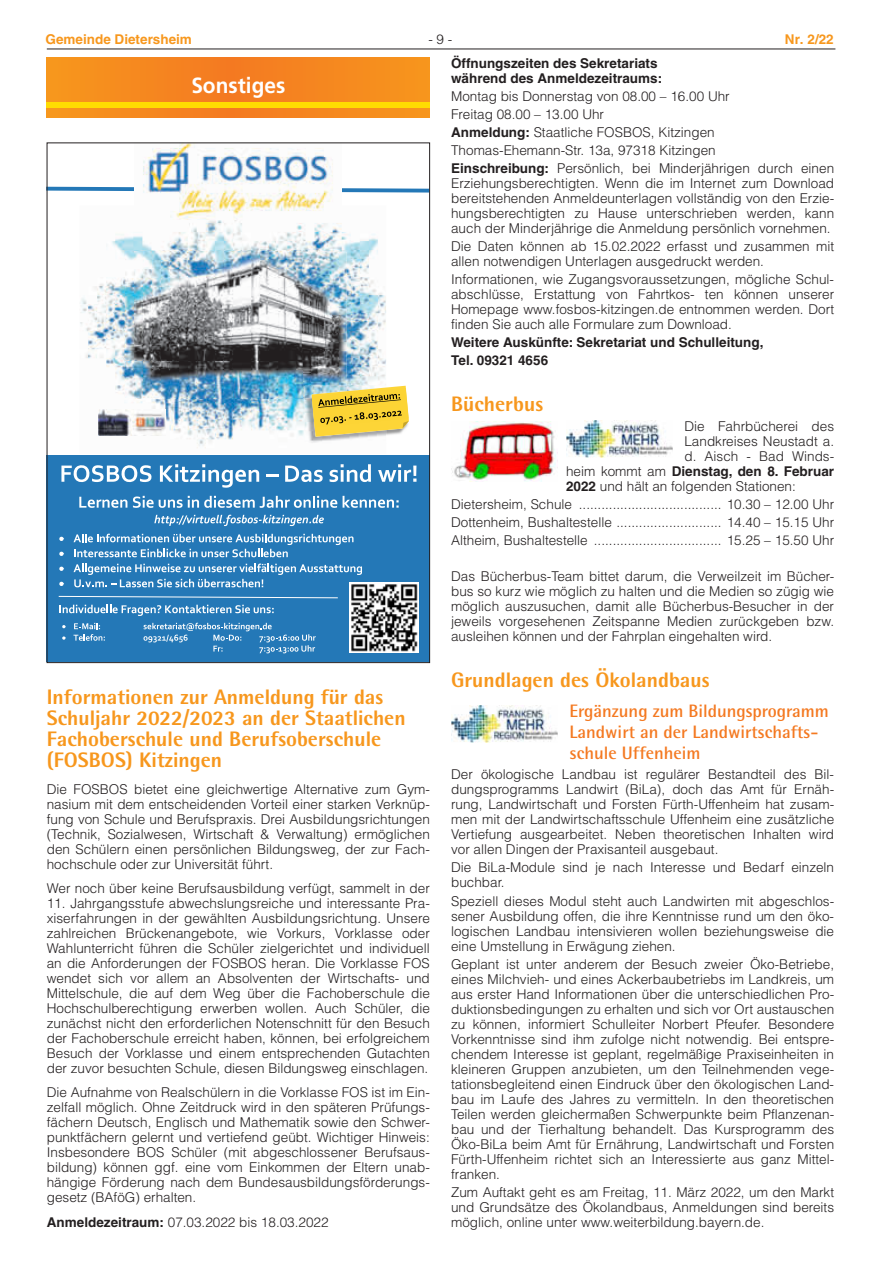
<style>
.page{position:relative;width:881px;height:1263px;background:#fff}
.page>*{position:absolute;margin:0;border:0;box-sizing:border-box;transform-origin:0 0}
.t1{font:700 21.9px "Frutiger LT";color:#fff;scale:.95 1}
.t2{font:800 21px/21px "Agfa Rotis Semisans";color:#f7971d}
.t3{font:700 18px/21px "Agfa Rotis Semisans";color:#f47921}
.t4{font:300 13.5px/15px "Helvetica LT";color:#231f20;text-align:justify}
.t5{font:700 13.5px/15px "Helvetica LT";color:#231f20}
.t6{font:700 13.5px "Helvetica LT";color:#f7971d}
.s1{font-weight:700}
.s2{font-weight:300}
</style>
<div class="page">
<hr style="left:47px;top:49px;width:788px;height:1px;background:#231f20">
<img style="left:451px;top:421px;width:105px;height:60px">
<img style="left:566px;top:421px;width:106px;height:37px">
<img style="left:451px;top:706px;width:106px;height:37px">
<svg style="left:47px;top:57px;width:382px;height:61px;background:#f5881f"></svg>
<div style="left:47px;top:102px;width:382px;height:6px;background:#ffdc01"></div>
<svg style="left:49px;top:186px;width:378px;height:7px"></svg>
<img style="left:80px;top:220px;width:306px;height:228px">
<img style="left:125px;top:252px;width:221px;height:146px">
<img style="left:134px;top:145px;width:207px;height:75px">
<div style="left:47px;top:455px;width:382px;height:207px;background:#2478b7"></div>
<svg style="left:61px;top:465px;width:90px;height:17px"></svg>
<svg style="left:160px;top:464px;width:99px;height:24px"></svg>
<svg style="left:266px;top:475px;width:12px;height:2px"></svg>
<svg style="left:285px;top:466px;width:37px;height:16px"></svg>
<svg style="left:329px;top:464px;width:42px;height:18px"></svg>
<svg style="left:378px;top:464px;width:38px;height:18px"></svg>
<svg style="left:79px;top:497px;width:48px;height:11px"></svg>
<svg style="left:133px;top:496px;width:49px;height:12px"></svg>
<svg style="left:188px;top:496px;width:210px;height:12px"></svg>
<svg style="left:154px;top:515px;width:170px;height:11px"></svg>
<svg style="left:59px;top:537px;width:5px;height:4px"></svg>
<svg style="left:59px;top:552px;width:5px;height:4px"></svg>
<svg style="left:73px;top:534px;width:280px;height:23px"></svg>
<svg style="left:59px;top:567px;width:5px;height:4px"></svg>
<svg style="left:59px;top:582px;width:5px;height:4px"></svg>
<svg style="left:73px;top:563px;width:289px;height:24px"></svg>
<svg style="left:60px;top:605px;width:213px;height:11px"></svg>
<svg style="left:62px;top:625px;width:4px;height:3px"></svg>
<svg style="left:62px;top:636px;width:4px;height:4px"></svg>
<svg style="left:73px;top:623px;width:32px;height:18px"></svg>
<svg style="left:143px;top:623px;width:172px;height:30px"></svg>
<img style="left:304px;top:398px;width:82px;height:45px">
<img style="left:304px;top:386px;width:7px;height:12px">
<svg style="left:311px;top:386px;width:98px;height:51px;background:#dbc151"></svg>
<img style="left:349px;top:583px;width:69px;height:69px">
<svg style="left:58px;top:595px;width:280px;height:4px"></svg>
<img style="left:99px;top:409px;width:67px;height:26px">
<p class="t6" style="left:45px;top:31px;width:148px">Gemeinde Dietersheim</p>
<p class="t4" style="left:428px;top:31px;width:26px">- 9 -</p>
<p class="t6" style="left:784px;top:31px;width:50px">Nr. 2/22</p>
<p class="t5" style="left:451px;top:55px;width:212px">Öffnungszeiten des Sekretariats während des Anmeldezeitraums:</p>
<p class="t4" style="left:451px;top:87px;width:384px;line-height:18px;text-align:left">Montag bis Donnerstag von 08.00 – 16.00 Uhr<br>Freitag 08.00 – 13.00 Uhr<br><span class="s1">Anmeldung:</span> Staatliche FOSBOS, Kitzingen Thomas-Ehemann-Str. 13a, 97318 Kitzingen<br><span class="s1">Einschreibung:</span> Persönlich, bei Minderjährigen durch einen</p>
<p class="t4" style="left:451px;top:176px;width:384px">Erziehungsberechtigten. Wenn die im Internet zum Download bereitstehenden Anmeldeunterlagen vollständig von den Erzie&shy;hungsberechtigten zu Hause unterschrieben werden, kann auch der Minderjährige die Anmeldung persönlich vornehmen.</p>
<p class="t4" style="left:451px;top:239px;width:384px">Die Daten können ab 15.02.2022 erfasst und zusammen mit allen notwendigen Unterlagen ausgedruckt werden.</p>
<p class="t4" style="left:451px;top:272px;width:384px">Informationen, wie Zugangsvoraussetzungen, mögliche Schul&shy;abschlüsse, Erstattung von Fahrtkos- ten können unserer Homepage www.fosbos-kitzingen.de entnommen werden. Dort finden Sie auch alle Formulare zum Download.</p>
<p class="t5" style="left:451px;top:333px;width:314px;line-height:18px">Weitere Auskünfte: Sekretariat und Schulleitung,<br>Tel. 09321 4656</p>
<h2 class="t2" style="left:451px;top:393px;width:93px">Bücherbus</h2>
<p class="t4" style="left:684px;top:419px;width:151px">Die Fahrbücherei des</p>
<p class="t4" style="left:684px;top:434px;width:151px">Landkreises Neustadt a.</p>
<p class="t4" style="left:684px;top:449px;width:151px">d. Aisch - Bad Winds-</p>
<p class="t5" style="left:566px;top:464px;width:269px"><span class="s2">heim kommt am</span> Dienstag, den 8. Februar</p>
<p class="t4" style="left:566px;top:479px;width:231px"><span class="s1">2022</span> und hält an folgenden Stationen:</p>
<p class="t4" style="left:451px;top:497px;width:122px">Dietersheim, Schule</p>
<p class="t4" style="left:726px;top:497px;width:109px">10.30 – 12.00 Uhr</p>
<p class="t4" style="left:451px;top:515px;width:162px">Dottenheim, Bushaltestelle</p>
<p class="t4" style="left:726px;top:515px;width:109px">14.40 – 15.15 Uhr</p>
<p class="t4" style="left:451px;top:533px;width:138px">Altheim, Bushaltestelle</p>
<p class="t4" style="left:726px;top:533px;width:109px">15.25 – 15.50 Uhr</p>
<p class="t4" style="left:451px;top:569px;width:384px">Das Bücherbus-Team bittet darum, die Verweilzeit im Bücher&shy;bus so kurz wie möglich zu halten und die Medien so zügig wie möglich auszusuchen, damit alle Bücherbus-Besucher in der jeweils vorgesehenen Zeitspanne Medien zurückgeben bzw. ausleihen können und der Fahrplan eingehalten wird.</p>
<h2 class="t2" style="left:451px;top:669px;width:260px">Grundlagen des Ökolandbaus</h2>
<h3 class="t3" style="left:569px;top:700px;width:261px">Ergänzung zum Bildungsprogramm<br>Landwirt an der Landwirtschafts&shy;schule Uffenheim</h3>
<p class="t4" style="left:451px;top:767px;width:384px">Der ökologische Landbau ist regulärer Bestandteil des Bil&shy;dungsprogramms Landwirt (BiLa), doch das Amt für Ernäh&shy;rung, Landwirtschaft und Forsten Fürth-Uffenheim hat zusam&shy;men mit der Landwirtschaftsschule Uffenheim eine zusätzliche Vertiefung ausgearbeitet. Neben theoretischen Inhalten wird vor allen Dingen der Praxisanteil ausgebaut.</p>
<p class="t4" style="left:451px;top:860px;width:384px">Die BiLa-Module sind je nach Interesse und Bedarf einzeln buchbar.</p>
<p class="t4" style="left:451px;top:893px;width:384px">Speziell dieses Modul steht auch Landwirten mit abgeschlos&shy;sener Ausbildung offen, die ihre Kenntnisse rund um den öko&shy;logischen Landbau intensivieren wollen beziehungsweise die eine Umstellung in Erwägung ziehen.</p>
<p class="t4" style="left:451px;top:956px;width:384px">Geplant ist unter anderem der Besuch zweier Öko-Betriebe, eines Milchvieh- und eines Ackerbaubetriebs im Landkreis, um aus erster Hand Informationen über die unterschiedlichen Pro&shy;duktionsbedingungen zu erhalten und sich vor Ort austauschen zu können, informiert Schulleiter Norbert Pfeufer. Besondere Vorkenntnisse sind ihm zufolge nicht notwendig. Bei entspre&shy;chendem Interesse ist geplant, regelmäßige Praxiseinheiten in kleineren Gruppen anzubieten, um den Teilnehmenden vege&shy;tationsbegleitend einen Eindruck über den ökologischen Land&shy;bau im Laufe des Jahres zu vermitteln. In den theoretischen Teilen werden gleichermaßen Schwerpunkte beim Pflanzenan&shy;bau und der Tierhaltung behandelt. Das Kursprogramm des Öko-BiLa beim Amt für Ernährung, Landwirtschaft und Forsten Fürth-Uffenheim richtet sich an Interessierte aus ganz Mittel&shy;franken.</p>
<p class="t4" style="left:451px;top:1184px;width:384px">Zum Auftakt geht es am Freitag, 11. März 2022, um den Markt und Grundsätze des Ökolandbaus, Anmeldungen sind bereits möglich, online unter www.weiterbildung.bayern.de.</p>
<h1 class="t1" style="left:191px;top:72px;width:100px">Sonstiges</h1>
<h2 class="t2" style="left:47px;top:686px;width:360px">Informationen zur Anmeldung für das Schuljahr 2022/2023 an der Staatlichen Fachoberschule und Berufsoberschule (FOSBOS) Kitzingen</h2>
<p class="t4" style="left:47px;top:781px;width:384px">Die FOSBOS bietet eine gleichwertige Alternative zum Gym&shy;nasium mit dem entscheidenden Vorteil einer starken Verknüp&shy;fung von Schule und Berufspraxis. Drei Ausbildungsrichtungen (Technik, Sozialwesen, Wirtschaft &amp; Verwaltung) ermöglichen den Schülern einen persönlichen Bildungsweg, der zur Fach&shy;hochschule oder zur Universität führt.</p>
<p class="t4" style="left:47px;top:880px;width:384px">Wer noch über keine Berufsausbildung verfügt, sammelt in der</p>
<p class="t4" style="left:47px;top:895px;width:384px">11. Jahrgangsstufe abwechslungsreiche und interessante Pra&shy;xiserfahrungen in der gewählten Ausbildungsrichtung. Unsere zahlreichen Brückenangebote, wie Vorkurs, Vorklasse oder Wahlunterricht führen die Schüler zielgerichtet und individuell an die Anforderungen der FOSBOS heran. Die Vorklasse FOS wendet sich vor allem an Absolventen der Wirtschafts- und Mittelschule, die auf dem Weg über die Fachoberschule die Hochschulberechtigung erwerben wollen. Auch Schüler, die zunächst nicht den erforderlichen Notenschnitt für den Besuch der Fachoberschule erreicht haben, können, bei erfolgreichem Besuch der Vorklasse und einem entsprechenden Gutachten der zuvor besuchten Schule, diesen Bildungsweg einschlagen.</p>
<p class="t4" style="left:47px;top:1085px;width:384px">Die Aufnahme von Realschülern in die Vorklasse FOS ist im Ein&shy;zelfall möglich. Ohne Zeitdruck wird in den späteren Prüfungs&shy;fächern Deutsch, Englisch und Mathematik sowie den Schwer&shy;punktfächern gelernt und vertiefend geübt. Wichtiger Hinweis:<br>Insbesondere BOS Schüler (mit abgeschlossener Berufsaus&shy;bildung) können ggf. eine vom Einkommen der Eltern unab&shy;hängige Förderung nach dem Bundesausbildungsförderungs&shy;gesetz (BAföG) erhalten.</p>
<p class="t4" style="left:47px;top:1214px;width:283px"><span class="s1">Anmeldezeitraum:</span> 07.03.2022 bis 18.03.2022</p>
</div>
